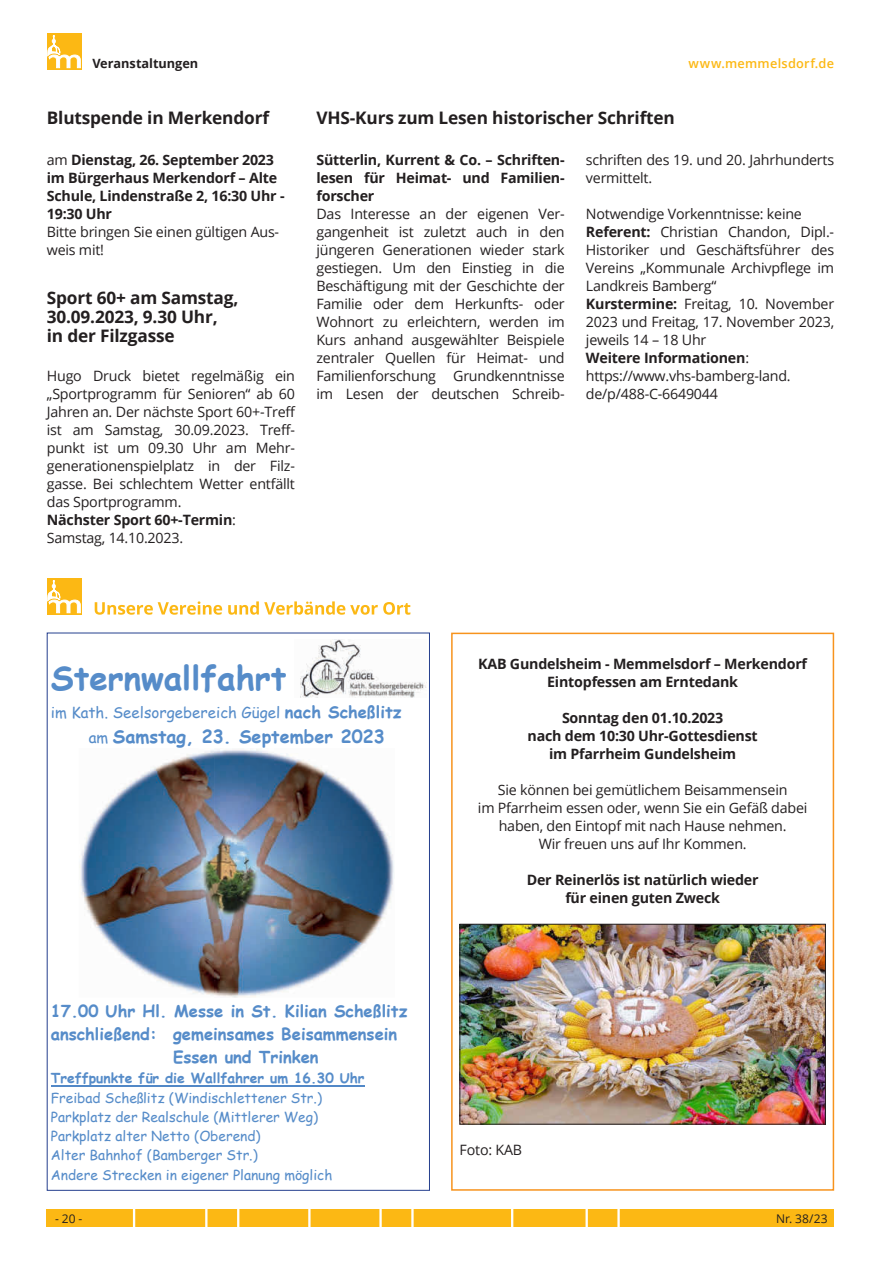
<style>
.page{position:relative;width:881px;height:1263px;background:#fff}
.page>*{position:absolute;margin:0;border:0;box-sizing:border-box;transform-origin:0 0}
.t1{font:700 33.15px "Comic Sans MS";color:#568cc9}
.t2{font:700 18px "Comic Sans MS";color:#568cc9}
.t3{font:700 17.25px/18.9px "Open Sans";letter-spacing:-.01em;color:#231f20}
.t4{font:700 16.5px "Comic Sans MS";color:#568cc9}
.t5{font:15.15px "Comic Sans MS";color:#568cc9}
.t6{font:14.25px/18px "Open Sans";letter-spacing:-.015em;color:#231f20}
.t7{font:700 14.25px/18px "Open Sans";letter-spacing:-.015em;color:#231f20;text-align:center}
.t8{font:13.8px/19.2px "Comic Sans MS";color:#568cc9}
.t9{font:700 13.8px "Comic Sans MS";color:#568cc9}
.t10{font:600 12.75px "Open Sans";letter-spacing:.02em;color:#fcb814}
.t11{font:700 12.75px "Open Sans";letter-spacing:-.005em;color:#231f20}
.t12{font:12px "Open Sans";letter-spacing:.005em;color:#231f20}
.s1{font-weight:400}
.s2{font-weight:700}
.s3{font-weight:700;font-size:16.5px}
.s4{font-weight:400;font-size:15.15px}
</style>
<div class="page">
<svg style="left:47px;top:34px;width:34px;height:36px"></svg>
<svg style="left:47px;top:35px;width:33px;height:33px"></svg>
<div style="left:47px;top:1210px;width:786px;height:17px;background:#fcb814"></div>
<svg style="left:133px;top:1210px;width:2px;height:17px"></svg>
<svg style="left:205px;top:1210px;width:2px;height:17px"></svg>
<svg style="left:237px;top:1210px;width:2px;height:17px"></svg>
<svg style="left:308px;top:1210px;width:2px;height:17px"></svg>
<svg style="left:379px;top:1210px;width:2px;height:17px"></svg>
<svg style="left:411px;top:1210px;width:2px;height:17px"></svg>
<svg style="left:511px;top:1210px;width:2px;height:17px"></svg>
<svg style="left:585px;top:1210px;width:2px;height:17px"></svg>
<svg style="left:617px;top:1210px;width:2px;height:17px"></svg>
<svg style="left:95px;top:601px;width:315px;height:14px"></svg>
<svg style="left:47px;top:579px;width:34px;height:36px"></svg>
<svg style="left:47px;top:580px;width:33px;height:33px"></svg>
<hr style="left:51px;top:1085px;width:313px;height:1px;background:#5288c7">
<img style="left:79px;top:750px;width:135px;height:245px">
<img style="left:214px;top:749px;width:170px;height:82px">
<img style="left:259px;top:831px;width:135px;height:164px">
<img style="left:214px;top:918px;width:45px;height:79px">
<img style="left:201px;top:830px;width:58px;height:88px">
<img style="left:300px;top:640px;width:126px;height:58px">
<div style="left:451px;top:633px;width:382px;height:558px;border:2px solid #f7931d"></div>
<img style="left:461px;top:926px;width:362px;height:196px">
<div style="left:459px;top:924px;width:366px;height:200px;border:1px solid #231f20"></div>
<p class="t11" style="left:92px;top:54px;width:107px">Veranstaltungen</p>
<p class="t3" style="left:47px;top:108px;width:224px">Blutspende in Merkendorf</p>
<p class="t7" style="left:47px;top:150px;width:239px;text-align:left"><span class="s1">am</span> Dienstag, 26. September 2023 im Bürgerhaus Merkendorf – Alte<br>Schule, Lindenstraße 2, 16:30 Uhr -<br>19:30 Uhr</p>
<p class="t6" style="left:47px;top:222px;width:234px">Bitte bringen Sie einen gültigen Aus&shy;weis mit!</p>
<p class="t3" style="left:47px;top:288px;width:193px">Sport 60+ am Samstag,<br>30.09.2023, 9.30 Uhr, in der Filzgasse</p>
<p class="t6" style="left:47px;top:366px;width:249px">Hugo Druck bietet regelmäßig ein „Sportprogramm für Senioren“ ab 60<br>Jahren an. Der nächste Sport 60+-Treff ist am Samstag, 30.09.2023. Treff&shy;punkt ist um 09.30 Uhr am Mehr&shy;generationenspielplatz in der Filz&shy;gasse. Bei schlechtem Wetter entfällt das Sportprogramm.<br><span class="s2">Nächster Sport 60+-Termin</span>:<br>Samstag, 14.10.2023.</p>
<p class="t10" style="left:688px;top:55px;width:147px">www.memmelsdorf.de</p>
<p class="t3" style="left:316px;top:108px;width:360px">VHS-Kurs zum Lesen historischer Schriften</p>
<p class="t7" style="left:316px;top:150px;width:249px;text-align:justify">Sütterlin, Kurrent &amp; Co. – Schriften&shy;lesen für Heimat- und Familien&shy;forscher</p>
<p class="t6" style="left:316px;top:204px;width:250px;text-align:justify">Das Interesse an der eigenen Ver&shy;gangenheit ist zuletzt auch in den jüngeren Generationen wieder stark gestiegen. Um den Einstieg in die Beschäftigung mit der Geschichte der Familie oder dem Herkunfts- oder Wohnort zu erleichtern, werden im Kurs anhand ausgewählter Beispiele zentraler Quellen für Heimat- und Familienforschung Grundkenntnisse im Lesen der deutschen Schreib-</p>
<p class="t6" style="left:585px;top:150px;width:250px">schriften des 19. und 20. Jahrhunderts vermittelt.</p>
<p class="t6" style="left:585px;top:204px;width:250px">Notwendige Vorkenntnisse: keine<br><span class="s2">Referent:</span> Christian Chandon, Dipl.-<br>Historiker und Geschäftsführer des<br>Vereins „Kommunale Archivpflege im<br>Landkreis Bamberg“<br><span class="s2">Kurstermine:</span> Freitag, 10. November<br>2023 und Freitag, 17. November 2023, jeweils 14 – 18 Uhr<br><span class="s2">Weitere Informationen</span>: https://www.vhs-bamberg-land. de/p/488-C-6649044</p>
<h1 class="t1" style="left:51px;top:654px;width:237px">Sternwallfahrt</h1>
<p class="t5" style="left:51px;top:701px;width:352px">im Kath. Seelsorgebereich Gügel <span class="s3">nach Scheßlitz</span></p>
<p class="t2" style="left:89px;top:723px;width:297px"><span class="s4">am</span> Samstag, 23. September 2023</p>
<p class="t4" style="left:51px;top:999px;width:358px">17.00 Uhr Hl. Messe in St. Kilian Scheßlitz</p>
<p class="t4" style="left:51px;top:1022px;width:348px">anschließend: gemeinsames Beisammensein</p>
<p class="t4" style="left:173px;top:1045px;width:147px">Essen und Trinken</p>
<p class="t9" style="left:51px;top:1068px;width:315px">Treffpunkte für die Wallfahrer um 16.30 Uhr</p>
<p class="t8" style="left:51px;top:1087px;width:283px">Freibad Scheßlitz (Windischlettener Str.)<br>Parkplatz der Realschule (Mittlerer Weg)<br>Parkplatz alter Netto (Oberend)<br>Alter Bahnhof (Bamberger Str.)<br>Andere Strecken in eigener Planung möglich</p>
<p class="t7" style="left:478px;top:654px;width:330px">KAB Gundelsheim - Memmelsdorf – Merkendorf<br>Eintopfessen am Erntedank</p>
<p class="t7" style="left:527px;top:708px;width:232px">Sonntag den 01.10.2023<br>nach dem 10:30 Uhr-Gottesdienst im Pfarrheim Gundelsheim</p>
<p class="t6" style="left:478px;top:780px;width:331px;text-align:center">Sie können bei gemütlichem Beisammensein<br>im Pfarrheim essen oder, wenn Sie ein Gefäß dabei haben, den Eintopf mit nach Hause nehmen.<br>Wir freuen uns auf Ihr Kommen.</p>
<p class="t7" style="left:526px;top:870px;width:233px">Der Reinerlös ist natürlich wieder für einen guten Zweck</p>
<p class="t6" style="left:459px;top:1140px;width:64px">Foto: KAB</p>
<p class="t12" style="left:55px;top:1211px;width:28px">- 20 -</p>
<p class="t12" style="left:775px;top:1211px;width:53px">Nr. 38/23</p>
</div>
